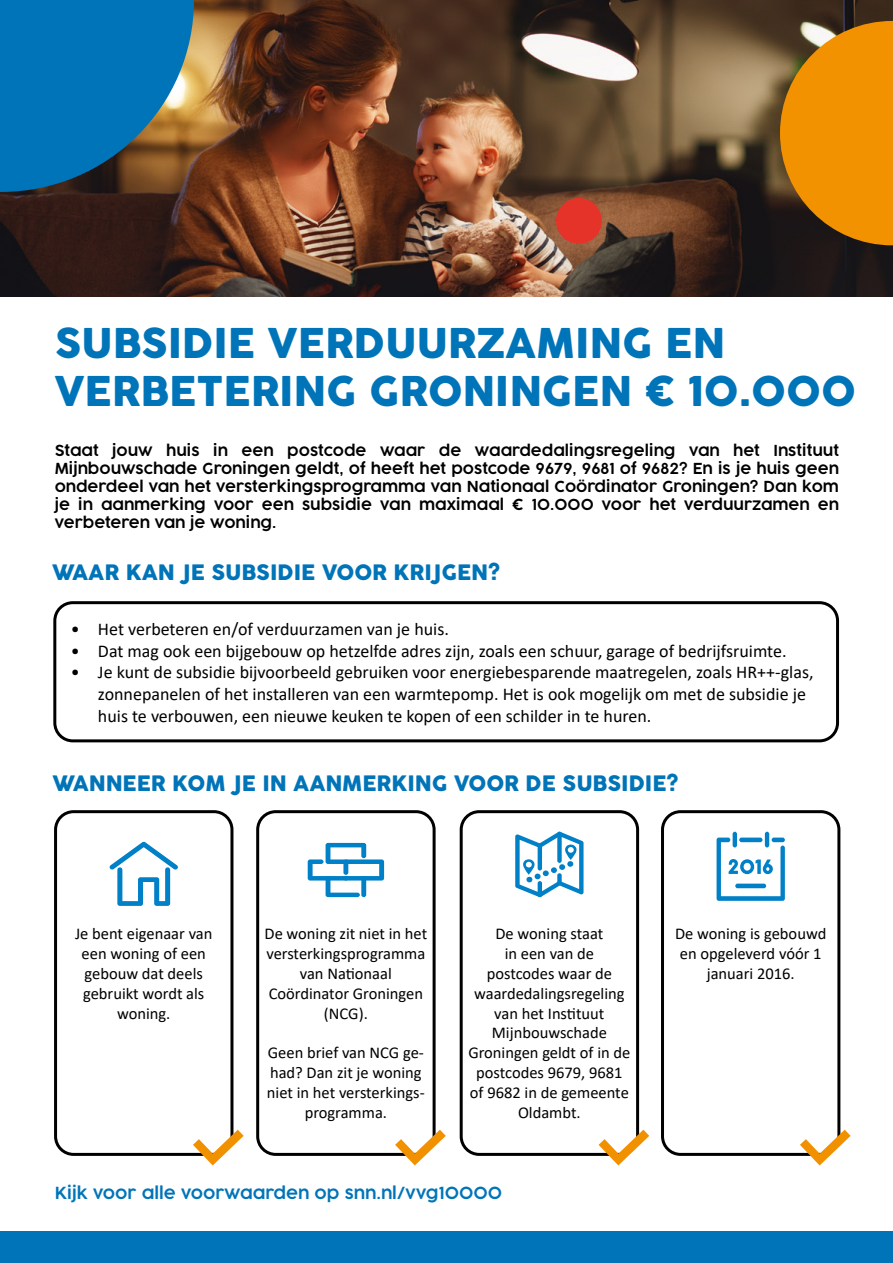
<style>
.page{position:relative;width:893px;height:1263px;background:#fff}
.page>*{position:absolute;margin:0;border:0;box-sizing:border-box;transform-origin:0 0}
.Documenttitel_H1{font:40.5px/48.6px "Cocogoose Pro";color:#0074b8}
.Tussenkop_H2{font:21px "Cocogoose Pro";color:#0074b8}
.t1{font:18px/21.6px "Calibri";color:#000}
.Paragraaf{font:16.5px/19.8px "Calibri";color:#000;text-align:center}
.Paragraph_cocogoose{font:300 16.5px "Cocogoose Pro";color:#0074b8}
.Paragraph_cocogoose-2{font:300 15px/18px "Cocogoose Pro";color:#000;text-align:justify}
</style>
<div class="page">
<div style="left:0;top:1231px;width:893px;height:32px;background:#0074b8"></div>
<img style="left:0;top:0;width:893px;height:297px">
<svg style="left:780px;top:21px;width:113px;height:224px;background:#cf800a"></svg>
<div style="left:556px;top:198px;width:46px;height:46px;background:#e63329;border-radius:50%"></div>
<svg style="left:0;top:0;width:194px;height:192px;background:#1c6f9c"></svg>
<svg style="left:109px;top:842px;width:69px;height:64px"></svg>
<div style="left:54px;top:810px;width:179px;height:346px;border:3px solid #000;border-radius:18px"></div>
<svg style="left:193px;top:1130px;width:51px;height:35px"></svg>
<div style="left:53px;top:601px;width:786px;height:141px;border:3px solid #000;border-radius:18px"></div>
<div style="left:256px;top:810px;width:180px;height:346px;border:3px solid #000;border-radius:18px"></div>
<svg style="left:395px;top:1130px;width:51px;height:35px"></svg>
<div style="left:460px;top:810px;width:179px;height:346px;border:3px solid #000;border-radius:18px"></div>
<svg style="left:599px;top:1130px;width:50px;height:35px"></svg>
<div style="left:661px;top:810px;width:179px;height:346px;border:3px solid #000;border-radius:18px"></div>
<svg style="left:800px;top:1130px;width:51px;height:35px"></svg>
<svg style="left:515px;top:831px;width:68px;height:66px"></svg>
<svg style="left:308px;top:843px;width:76px;height:54px"></svg>
<div style="left:361px;top:876px;width:5px;height:21px;background:#0080c7;border-radius:2px"></div>
<hr style="left:733px;top:832px;width:4px;height:15px;background:#0080c7;border-radius:2px">
<hr style="left:765px;top:832px;width:4px;height:15px;background:#0080c7;border-radius:2px">
<svg style="left:717px;top:837px;width:68px;height:64px"></svg>
<h1 class="Documenttitel_H1" style="left:55px;top:320px;width:803px">SUBSIDIE VERDUURZAMING EN<br>VERBETERING GRONINGEN € 10.000</h1>
<p class="Paragraph_cocogoose-2" style="left:55px;top:442px;width:786px">Staat jouw huis in een postcode waar de waardedalingsregeling van het Instituut Mijnbouwschade Groningen geldt, of heeft het postcode 9679, 9681 of 9682? En is je huis geen onderdeel van het versterkingsprogramma van Nationaal Coördinator Groningen? Dan kom je in aanmerking voor een subsidie van maximaal € 10.000 voor het verduurzamen en verbeteren van je woning.</p>
<h2 class="Tussenkop_H2" style="left:52px;top:558px;width:449px">WAAR KAN JE SUBSIDIE VOOR KRIJGEN?</h2>
<p class="t1" style="left:71px;top:618px;width:379px">• Het verbeteren en/of verduurzamen van je huis.</p>
<p class="t1" style="left:71px;top:640px;width:717px">• Dat mag ook een bijgebouw op hetzelfde adres zijn, zoals een schuur, garage of bedrijfsruimte.</p>
<p class="t1" style="left:98px;top:661px;width:717px;text-indent:-27px">• Je kunt de subsidie bijvoorbeeld gebruiken voor energiebesparende maatregelen, zoals HR++-glas, zonnepanelen of het installeren van een warmtepomp. Het is ook mogelijk om met de subsidie je huis te verbouwen, een nieuwe keuken te kopen of een schilder in te huren.</p>
<h2 class="Tussenkop_H2" style="left:53px;top:769px;width:627px">WANNEER KOM JE IN AANMERKING VOOR DE SUBSIDIE?</h2>
<p class="Paragraaf" style="left:75px;top:924px;width:139px">Je bent eigenaar van een woning of een gebouw dat deels gebruikt wordt als woning.</p>
<p class="Paragraaf" style="left:265px;top:924px;width:164px">De woning zit niet in het versterkingsprogramma van Nationaal</p>
<p class="Paragraaf" style="left:269px;top:983px;width:156px">Coördinator Groningen (NCG).</p>
<p class="Paragraaf" style="left:267px;top:1042px;width:159px">Geen brief van NCG ge&shy;had? Dan zit je woning niet in het versterkings&shy;programma.</p>
<p class="Paragraaf" style="left:468px;top:924px;width:164px">De woning staat<br>in een van de<br>postcodes waar de waardedalingsregeling van het Instituut<br>Mijnbouwschade<br>Groningen geldt of in de postcodes 9679, 9681 of 9682 in de gemeente<br>Oldambt.</p>
<p class="Paragraaf" style="left:675px;top:924px;width:153px">De woning is gebouwd en opgeleverd vóór 1 januari 2016.</p>
<p class="Paragraph_cocogoose" style="left:55px;top:1182px;width:449px">Kijk voor alle voorwaarden op snn.nl/vvg10000</p>
</div>
